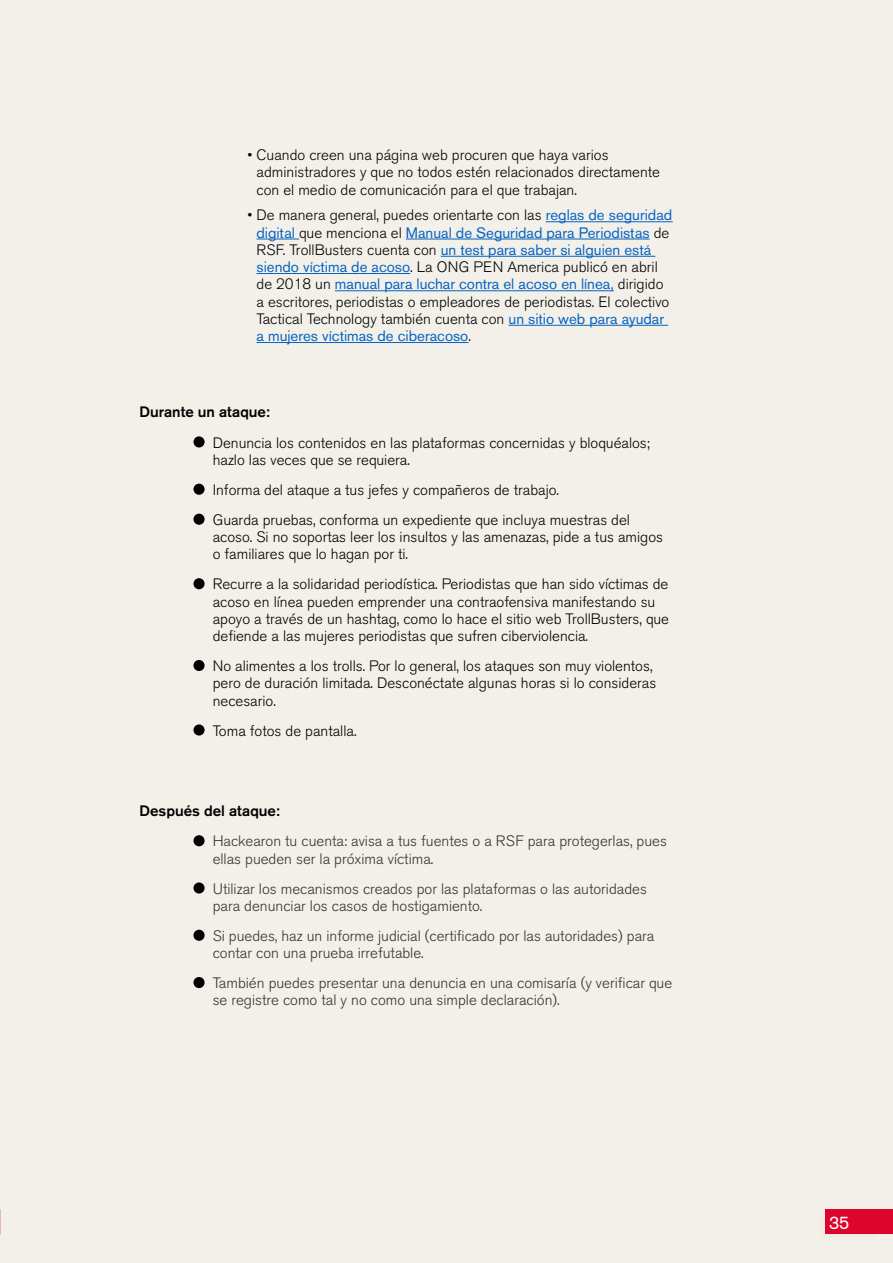
<style>
.page{position:relative;width:893px;height:1263px;background:#f3f0ea}
.page>*{position:absolute;margin:0;border:0;box-sizing:border-box;transform-origin:0 0}
.t1{font:18px "Akzidenz Grotesk";color:#fff}
.t2{font:300 15px/17.2px "Akzidenz Grotesk BE";color:#000}
.t3{font:300 15px/17.2px "Akzidenz Grotesk BE";color:#333}
.t4{font:500 15px "Akzidenz Grotesk BE";color:#000}
.s1{font-weight:400;color:#0563c1}
</style>
<div class="page">
<hr style="left:546px;top:221px;width:127px;height:1px;background:#0563c1">
<hr style="left:257px;top:239px;width:42px;height:1px;background:#0563c1">
<hr style="left:406px;top:239px;width:244px;height:1px;background:#0563c1">
<hr style="left:441px;top:256px;width:214px;height:1px;background:#0563c1">
<hr style="left:257px;top:273px;width:153px;height:1px;background:#0563c1">
<hr style="left:335px;top:290px;width:279px;height:1px;background:#0563c1">
<hr style="left:508px;top:325px;width:160px;height:1px;background:#0563c1">
<hr style="left:257px;top:342px;width:211px;height:1px;background:#0563c1">
<div style="left:193px;top:436px;width:12px;height:11px;background:#000;border-radius:50%"></div>
<div style="left:193px;top:484px;width:12px;height:11px;background:#000;border-radius:50%"></div>
<div style="left:193px;top:514px;width:12px;height:11px;background:#000;border-radius:50%"></div>
<div style="left:193px;top:578px;width:12px;height:11px;background:#000;border-radius:50%"></div>
<div style="left:193px;top:660px;width:12px;height:11px;background:#000;border-radius:50%"></div>
<div style="left:193px;top:724px;width:12px;height:11px;background:#000;border-radius:50%"></div>
<div style="left:193px;top:835px;width:12px;height:11px;background:#000;border-radius:50%"></div>
<div style="left:193px;top:882px;width:12px;height:11px;background:#000;border-radius:50%"></div>
<div style="left:193px;top:930px;width:12px;height:11px;background:#000;border-radius:50%"></div>
<div style="left:193px;top:977px;width:12px;height:11px;background:#000;border-radius:50%"></div>
<div style="left:826px;top:1209px;width:67px;height:25px;background:#dd052b"></div>
<p class="t2" style="left:257px;top:146px;width:405px;text-indent:-36px">★ • Cuando creen una página web procuren que haya varios administradores y que no todos estén relacionados directamente con el medio de comunicación para el que trabajan.</p>
<p class="t2" style="left:257px;top:207px;width:417px;text-indent:-36px">★ • De manera general, puedes orientarte con las <span class="s1">reglas de seguridad digital</span> que menciona el <span class="s1">Manual de Seguridad para Periodistas</span> de RSF. TrollBusters cuenta con <span class="s1">un test para saber si alguien está siendo víctima de acoso</span>. La ONG PEN America publicó en abril de 2018 un <span class="s1">manual para luchar contra el acoso en línea,</span> dirigido a escritores, periodistas o empleadores de periodistas. El colectivo Tactical Technology también cuenta con <span class="s1">un sitio web para ayudar a mujeres víctimas de ciberacoso</span>.</p>
<p class="t4" style="left:139px;top:403px;width:132px">Durante un ataque:</p>
<p class="t2" style="left:213px;top:434px;width:439px">Denuncia los contenidos en las plataformas concernidas y bloquéalos; hazlo las veces que se requiera.</p>
<p class="t2" style="left:213px;top:475px;width:419px;line-height:30px">Informa del ataque a tus jefes y compañeros de trabajo.<br>Guarda pruebas, conforma un expediente que incluya muestras del</p>
<p class="t2" style="left:213px;top:528px;width:452px">acoso. Si no soportas leer los insultos y las amenazas, pide a tus amigos o familiares que lo hagan por ti.</p>
<p class="t2" style="left:213px;top:576px;width:458px">Recurre a la solidaridad periodística. Periodistas que han sido víctimas de acoso en línea pueden emprender una contraofensiva manifestando su apoyo a través de un hashtag, como lo hace el sitio web TrollBusters, que defiende a las mujeres periodistas que sufren ciberviolencia.</p>
<p class="t2" style="left:213px;top:657px;width:445px">No alimentes a los trolls. Por lo general, los ataques son muy violentos, pero de duración limitada. Desconéctate algunas horas si lo consideras necesario.</p>
<p class="t2" style="left:213px;top:722px;width:145px">Toma fotos de pantalla.</p>
<p class="t4" style="left:139px;top:802px;width:142px">Después del ataque:</p>
<p class="t3" style="left:213px;top:833px;width:456px">Hackearon tu cuenta: avisa a tus fuentes o a RSF para protegerlas, pues ellas pueden ser la próxima víctima.</p>
<p class="t3" style="left:213px;top:880px;width:436px">Utilizar los mecanismos creados por las plataformas o las autoridades para denunciar los casos de hostigamiento.</p>
<p class="t3" style="left:213px;top:927px;width:443px">Si puedes, haz un informe judicial (certificado por las autoridades) para contar con una prueba irrefutable.</p>
<p class="t3" style="left:213px;top:974px;width:461px">También puedes presentar una denuncia en una comisaría (y verificar que se registre como tal y no como una simple declaración).</p>
<p class="t1" style="left:829px;top:1212px;width:22px">35</p>
</div>
